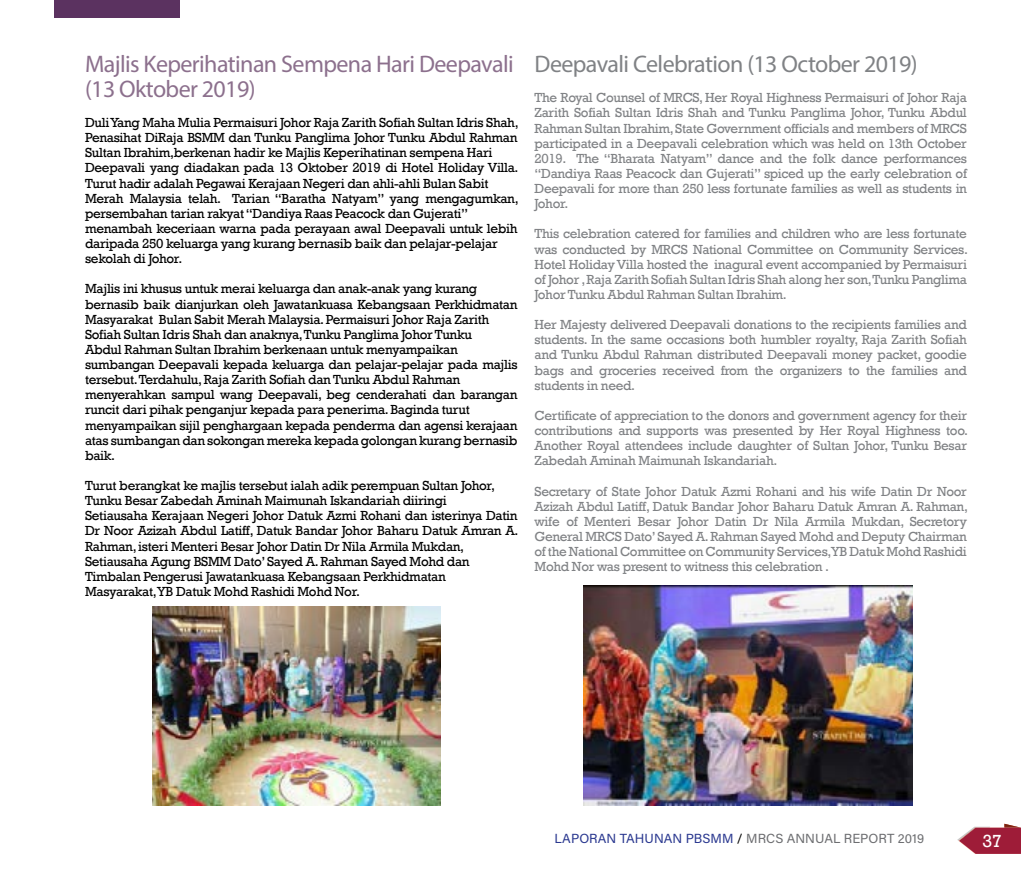
<style>
.page{position:relative;width:1021px;height:872px;background:#fff}
.page>*{position:absolute;margin:0;border:0;box-sizing:border-box;transform-origin:0 0}
.t1{font:24px/24.8px "Myriad Pro";letter-spacing:-.025em;color:#8c708d}
.t2{font:24px "Myriad Pro";letter-spacing:-.025em;color:#808285}
.t3{font:18px "Rockwell";color:#fff}
.t4{font:13.5px/15.1px "Rockwell";letter-spacing:-.025em;color:#000}
.t5{font:13.5px/15.1px "Rockwell";letter-spacing:-.025em;color:#808285;text-align:justify}
.t6{font:13.2px "Acumin Variable Concept";letter-spacing:.015em;color:#6d6e71}
.t7{font:12px "Myriad Pro";letter-spacing:.14em;color:#808285}
.s1{color:#2b3990}
.s2{color:#000}
.s3{color:#ae294d}
</style>
<div class="page">
<svg style="left:957px;top:823px;width:63px;height:31px"></svg>
<div style="left:54px;top:0;width:125px;height:17px;background:#5b3260"></div>
<img style="left:152px;top:606px;width:289px;height:199px">
<img style="left:583px;top:585px;width:329px;height:220px">
<h1 class="t1" style="left:85px;top:51px;width:430px">Majlis Keperihatinan Sempena Hari Deepavali (13 Oktober 2019)</h1>
<p class="t4" style="left:85px;top:115px;width:435px">Duli Yang Maha Mulia Permaisuri Johor Raja Zarith Sofiah Sultan Idris Shah, Penasihat DiRaja BSMM dan Tunku Panglima Johor Tunku Abdul Rahman Sultan Ibrahim,berkenan hadir ke Majlis Keperihatinan sempena Hari Deepavali yang diadakan pada 13 Oktober 2019 di Hotel Holiday Villa.<br>Turut hadir adalah Pegawai Kerajaan Negeri dan ahli-ahli Bulan Sabit Merah Malaysia telah. Tarian “Baratha Natyam” yang mengagumkan, persembahan tarian rakyat “Dandiya Raas Peacock dan Gujerati” menambah keceriaan warna pada perayaan awal Deepavali untuk lebih daripada 250 keluarga yang kurang bernasib baik dan pelajar-pelajar sekolah di Johor.</p>
<p class="t4" style="left:85px;top:281px;width:434px">Majlis ini khusus untuk merai keluarga dan anak-anak yang kurang bernasib baik dianjurkan oleh Jawatankuasa Kebangsaan Perkhidmatan Masyarakat Bulan Sabit Merah Malaysia. Permaisuri Johor Raja Zarith Sofiah Sultan Idris Shah dan anaknya, Tunku Panglima Johor Tunku<br>Abdul Rahman Sultan Ibrahim berkenaan untuk menyampaikan sumbangan Deepavali kepada keluarga dan pelajar-pelajar pada majlis tersebut. Terdahulu, Raja Zarith Sofiah dan Tunku Abdul Rahman menyerahkan sampul wang Deepavali, beg cenderahati dan barangan runcit dari pihak penganjur kepada para penerima. Baginda turut menyampaikan sijil penghargaan kepada penderma dan agensi kerajaan atas sumbangan dan sokongan mereka kepada golongan kurang bernasib baik.</p>
<p class="t4" style="left:85px;top:478px;width:435px">Turut berangkat ke majlis tersebut ialah adik perempuan Sultan Johor, Tunku Besar Zabedah Aminah Maimunah Iskandariah diiringi<br>Setiausaha Kerajaan Negeri Johor Datuk Azmi Rohani dan isterinya Datin Dr Noor Azizah Abdul Latiff, Datuk Bandar Johor Baharu Datuk Amran A.<br>Rahman, isteri Menteri Besar Johor Datin Dr Nila Armila Mukdan, Setiausaha Agung BSMM Dato’ Sayed A. Rahman Sayed Mohd dan Timbalan Pengerusi Jawatankuasa Kebangsaan Perkhidmatan Masyarakat,YB Datuk Mohd Rashidi Mohd Nor.</p>
<h1 class="t2" style="left:534px;top:49px;width:384px">Deepavali Celebration (13 October 2019)</h1>
<p class="t5" style="left:534px;top:90px;width:434px">The Royal Counsel of MRCS, Her Royal Highness Permaisuri of Johor Raja Zarith Sofiah Sultan Idris Shah and Tunku Panglima Johor, Tunku Abdul Rahman Sultan Ibrahim, State Government officials and members of MRCS participated in a Deepavali celebration which was held on 13th October 2019. The “Bharata Natyam” dance and the folk dance performances “Dandiya Raas Peacock dan Gujerati” spiced up the early celebration of Deepavali for more than 250 less fortunate families as well as students in Johor.</p>
<p class="t5" style="left:534px;top:226px;width:435px">This celebration catered for families and children who are less fortunate was conducted by MRCS National Committee on Community Services.<br>Hotel Holiday Villa hosted the inagural event accompanied by Permaisuri of Johor , Raja Zarith Sofiah Sultan Idris Shah along her son,Tunku Panglima Johor Tunku Abdul Rahman Sultan Ibrahim.</p>
<p class="t5" style="left:534px;top:317px;width:434px">Her Majesty delivered Deepavali donations to the recipients families and students. In the same occasions both humbler royalty, Raja Zarith Sofiah and Tunku Abdul Rahman distributed Deepavali money packet, goodie bags and groceries received from the organizers to the families and students in need.</p>
<p class="t5" style="left:534px;top:408px;width:435px">Certificate of appreciation to the donors and government agency for their contributions and supports was presented by Her Royal Highness too.<br>Another Royal attendees include daughter of Sultan Johor, Tunku Besar Zabedah Aminah Maimunah Iskandariah.</p>
<p class="t5" style="left:534px;top:483px;width:435px">Secretary of State Johor Datuk Azmi Rohani and his wife Datin Dr Noor Azizah Abdul Latiff, Datuk Bandar Johor Baharu Datuk Amran A. Rahman, wife of Menteri Besar Johor Datin Dr Nila Armila Mukdan, Secretory General MRCS Dato’ Sayed A. Rahman Sayed Mohd and Deputy Chairman of the National Committee on Community Services,YB Datuk Mohd Rashidi Mohd Nor was present to witness this celebration .</p>
<p class="t6" style="left:554px;top:829px;width:371px"><span class="s1">LAPORAN TAHUNAN PBSMM</span> <span class="s2">/</span> MRCS ANNUAL REPORT 2019</p>
<p class="t7" style="left:562px;top:833px;width:355px"><span class="s3">LAPORAN TAHUNAN BSMM</span> <span class="s2">/</span> MRC ANNUAL REPORT 2018</p>
<h2 class="t3" style="left:982px;top:830px;width:21px">37</h2>
</div>
